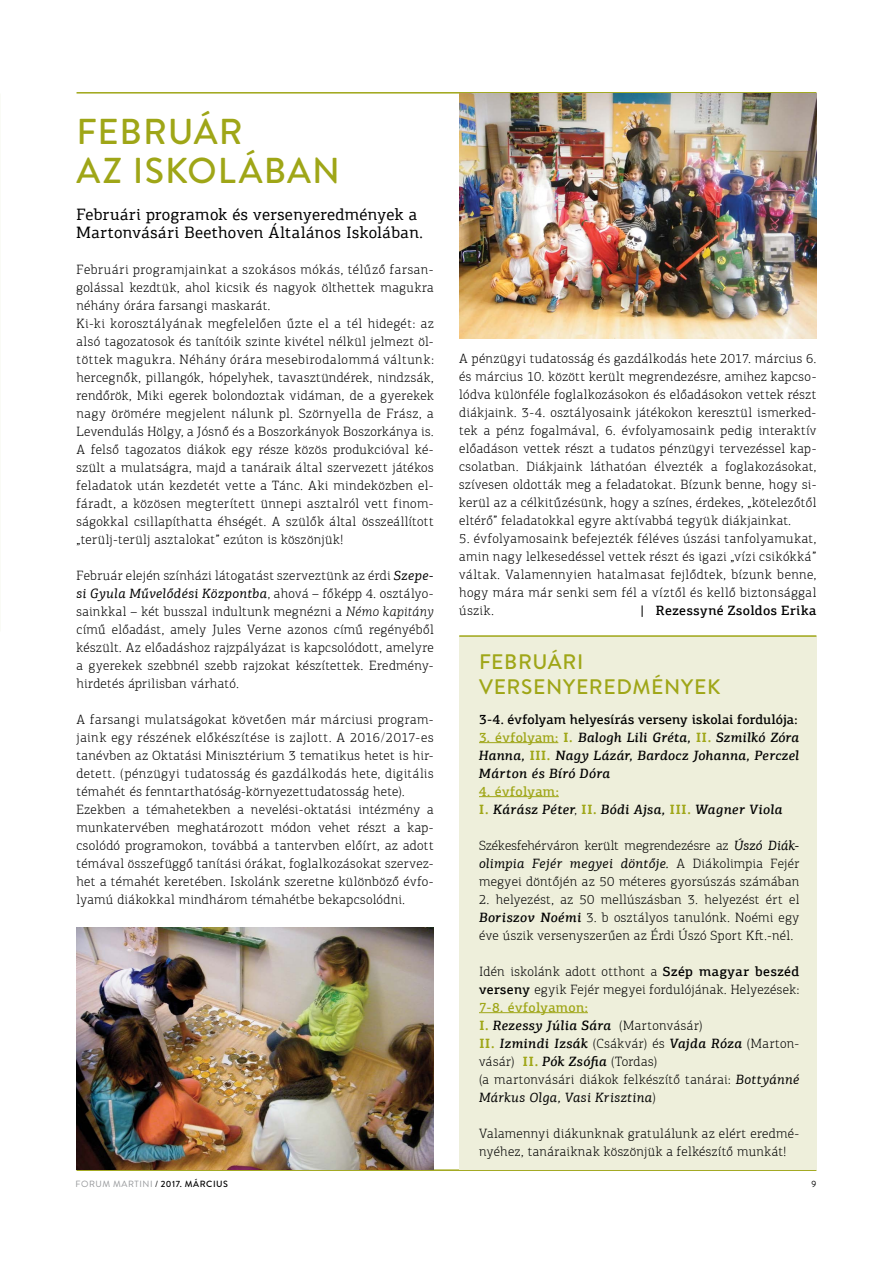
<style>
.page{position:relative;width:893px;height:1263px;background:#fff}
.page>*{position:absolute;margin:0;border:0;box-sizing:border-box;transform-origin:0 0}
.t1{font:500 36px/39px "Brandon Grotesque";letter-spacing:.03em;color:#9fa617}
.t2{font:500 21px/25.2px "Brandon Grotesque";letter-spacing:.03em;color:#9fa617}
.t3{font:16.5px/18px "PF Agora Slab Pro";letter-spacing:.02em;color:#000}
.t4{font:300 13.5px/18px "PF Agora Slab Pro";letter-spacing:.035em;color:#000;text-align:justify}
.t5{font:italic 500 13.5px/18px "PF Agora Slab Pro";letter-spacing:.02em;color:#000;text-align:justify}
.t6{font:500 13.5px "PF Agora Slab Pro";letter-spacing:.015em;color:#000}
.t7{font:500 13.5px "PF Agora Slab Pro";letter-spacing:.035em;color:#000}
.t8{font:9px "Brandon Grotesque";letter-spacing:.06em;color:#939598}
.t9{font:9px "Brandon Grotesque";color:#000}
.s1{font-weight:400;font-style:italic}
.s2{font-style:italic}
.s3{font-style:normal;color:#9fa617}
.s4{font-weight:700;font-style:normal;color:#9fa617}
.s5{font-weight:300;font-style:normal}
.s6{font-weight:500;font-style:italic}
.s7{font-weight:500}
.s8{font-weight:500;color:#9fa617}
.s9{font-weight:700;color:#9fa617}
.s10{color:#000}
.s11{font-weight:500;color:#000}
</style>
<div class="page">
<hr style="left:77px;top:92px;width:739px;height:2px;background:#9fa617">
<hr style="left:77px;top:1169px;width:739px;height:2px;background:#9fa617">
<div style="left:459px;top:636px;width:357px;height:533px;background:#eeefdb"></div>
<img style="left:459px;top:94px;width:357px;height:244px">
<img style="left:77px;top:927px;width:357px;height:242px">
<hr style="left:459px;top:635px;width:357px;height:2px;background:#9fa617">
<hr style="left:479px;top:742px;width:79px;height:1px;background:#9fa617">
<hr style="left:479px;top:796px;width:80px;height:1px;background:#9fa617">
<hr style="left:479px;top:1012px;width:109px;height:1px;background:#9fa617">
<h1 class="t1" style="left:77px;top:113px;width:265px">FEBRUÁR<br>AZ ISKOLÁBAN</h1>
<p class="t3" style="left:77px;top:205px;width:348px">Februári programok és versenyeredmények a<br>Martonvásári Beethoven Általános Iskolában.</p>
<p class="t4" style="left:77px;top:260px;width:359px;text-align:left">Februári programjainkat a szokásos mókás, télűző farsan&shy;golással kezdtük, ahol kicsik és nagyok ölthettek magukra néhány órára farsangi maskarát.<br>Ki-ki korosztályának megfelelően űzte el a tél hidegét: az alsó tagozatosok és tanítóik szinte kivétel nélkül jelmezt öl&shy;töttek magukra. Néhány órára mesebirodalommá váltunk: hercegnők, pillangók, hópelyhek, tavasztündérek, nindzsák, rendőrök, Miki egerek bolondoztak vidáman, de a gyerekek nagy örömére megjelent nálunk pl. Szörnyella de Frász, a Levendulás Hölgy, a Jósnő és a Boszorkányok Boszorkánya is.<br>A felső tagozatos diákok egy része közös produkcióval ké&shy;szült a mulatságra, majd a tanáraik által szervezett játékos feladatok után kezdetét vette a Tánc. Aki mindeközben el&shy;fáradt, a közösen megterített ünnepi asztalról vett finom&shy;ságokkal csillapíthatta éhségét. A szülők által összeállított „terülj-terülj asztalokat” ezúton is köszönjük!</p>
<p class="t4" style="left:77px;top:566px;width:359px">Február elején színházi látogatást szerveztünk az érdi <span class="s1">Szepe&shy;si Gyula Művelődési Központba</span>, ahová – főképp 4. osztályo&shy;sainkkal – két busszal indultunk megnézni a <span class="s2">Némo kapitány </span>című előadást, amely Jules Verne azonos című regényéből készült. Az előadáshoz rajzpályázat is kapcsolódott, amelyre a gyerekek szebbnél szebb rajzokat készítettek. Eredmény&shy;hirdetés áprilisban várható.</p>
<p class="t4" style="left:77px;top:710px;width:359px;text-align:left">A farsangi mulatságokat követően már márciusi program&shy;jaink egy részének előkészítése is zajlott. A 2016/2017-es tanévben az Oktatási Minisztérium 3 tematikus hetet is hir&shy;detett. (pénzügyi tudatosság és gazdálkodás hete, digitális témahét és fenntarthatóság-környezettudatosság hete).<br>Ezekben a témahetekben a nevelési-oktatási intézmény a munkatervében meghatározott módon vehet részt a kap&shy;csolódó programokon, továbbá a tantervben előírt, az adott témával összefüggő tanítási órákat, foglalkozásokat szervez&shy;het a témahét keretében. Iskolánk szeretne különböző évfo&shy;lyamú diákokkal mindhárom témahétbe bekapcsolódni.</p>
<p class="t4" style="left:459px;top:350px;width:359px">A pénzügyi tudatosság és gazdálkodás hete 2017. március 6. és március 10. között került megrendezésre, amihez kapcso&shy;lódva különféle foglalkozásokon és előadásokon vettek részt diákjaink. 3-4. osztályosaink játékokon keresztül ismerked&shy;tek a pénz fogalmával, 6. évfolyamosaink pedig interaktív előadáson vettek részt a tudatos pénzügyi tervezéssel kap&shy;csolatban. Diákjaink láthatóan élvezték a foglakozásokat, szívesen oldották meg a feladatokat. Bízunk benne, hogy si&shy;kerül az a célkitűzésünk, hogy a színes, érdekes, „kötelezőtől eltérő” feladatokkal egyre aktívabbá tegyük diákjainkat.</p>
<p class="t4" style="left:459px;top:530px;width:359px">5. évfolyamosaink befejezték féléves úszási tanfolyamukat, amin nagy lelkesedéssel vettek részt és igazi „vízi csikókká” váltak. Valamennyien hatalmasat fejlődtek, bízunk benne, hogy mára már senki sem fél a víztől és kellő biztonsággal úszik.</p>
<p class="t7" style="left:640px;top:602px;width:178px">| Rezessyné Zsoldos Erika</p>
<h2 class="t2" style="left:479px;top:649px;width:243px">FEBRUÁRI<br>VERSENYEREDMÉNYEK</h2>
<p class="t6" style="left:479px;top:711px;width:320px">3-4. évfolyam helyesírás verseny iskolai fordulója:</p>
<p class="t5" style="left:479px;top:728px;width:322px"><span class="s3">3. évfolyam:</span> <span class="s4">I.</span> Balogh Lili Gréta, <span class="s4">II.</span> Szmilkó Zóra Hanna, <span class="s4">III.</span> Nagy Lázár, Bardocz Johanna, Perczel Márton és Bíró Dóra</p>
<p class="t5" style="left:479px;top:782px;width:305px"><span class="s3">4. évfolyam:<br></span><span class="s4">I.</span> Kárász Péter<span class="s5">,</span> <span class="s4">II.</span> Bódi Ajsa, <span class="s4">III.</span> Wagner Viola</p>
<p class="t4" style="left:479px;top:836px;width:322px">Székesfehérváron került megrendezésre az <span class="s1">Úszó Diák&shy;olimpia Fejér megyei döntője.</span> A Diákolimpia Fejér megyei döntőjén az 50 méteres gyorsúszás számában</p>
<p class="t4" style="left:479px;top:890px;width:322px">2. helyezést, az 50 mellúszásban 3. helyezést ért el <span class="s6">Boriszov Noémi</span> 3. b osztályos tanulónk. Noémi egy éve úszik versenyszerűen az Érdi Úszó Sport Kft.-nél.</p>
<p class="t4" style="left:479px;top:962px;width:322px;text-align:left">Idén iskolánk adott otthont a <span class="s7">Szép magyar beszéd verseny</span> egyik Fejér megyei fordulójának. Helyezések:<br><span class="s8">7-8. évfolyamon:<br></span><span class="s9">I.</span> <span class="s6">Rezessy Júlia Sára</span> (Martonvásár)<br><span class="s9">II.</span> <span class="s6">Izmindi Izsák</span> (Csákvár) és <span class="s6">Vajda Róza</span> (Marton&shy;vásár) <span class="s9">II.</span> <span class="s6">Pók Zsófia</span> (Tordas)<br>(a martonvásári diákok felkészítő tanárai: <span class="s1">Bottyánné Márkus Olga, Vasi Krisztina</span>)</p>
<p class="t4" style="left:479px;top:1124px;width:322px">Valamennyi diákunknak gratulálunk az elért eredmé&shy;nyéhez, tanáraiknak köszönjük a felkészítő munkát!</p>
<p class="t8" style="left:76px;top:1177px;width:154px">FORUM MARTINI <span class="s10">/</span> <span class="s11">2017. MÁRCIUS</span></p>
<p class="t9" style="left:811px;top:1177px;width:6px">9</p>
</div>
